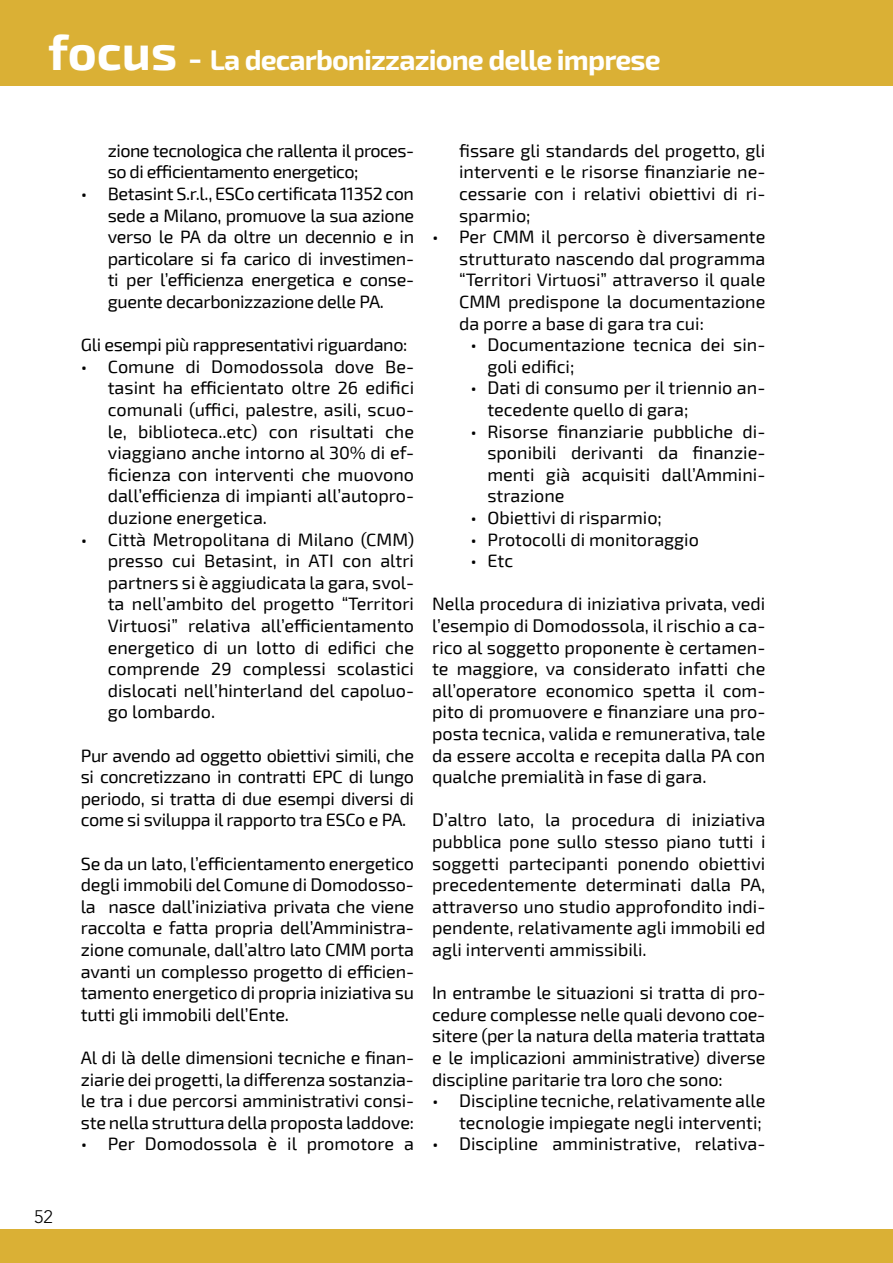
<style>
.page{position:relative;width:893px;height:1263px;background:#fff}
.page>*{position:absolute;margin:0;border:0;box-sizing:border-box;transform-origin:0 0}
.t1{font:700 28.5px "Exo 2";letter-spacing:-.03em;color:#fff}
.t2{font:18px/21.6px "Exo 2";color:#000;text-align:justify}
.t3{font:18px/21.6px "Exo 2";letter-spacing:-.03em;color:#000}
.t4{font:18px "Exo 2";letter-spacing:-.02em;color:#000}
.t5{font:300 18px "Avenir LT Std";color:#000}
.s1{font-size:49.5px}
.s2{font-size:34.5px}
</style>
<div class="page">
<div style="left:0;top:0;width:893px;height:86px;background:#dab035"></div>
<div style="left:0;top:1229px;width:893px;height:34px;background:#dab035"></div>
<h1 class="t1" style="left:48px;top:43px;width:614px"><span class="s1">focus</span> <span class="s2">-</span> La decarbonizzazione delle imprese</h1>
<p class="t5" style="left:34px;top:1206px;width:20px">52</p>
<p class="t3" style="left:108px;top:139px;width:308px">zione tecnologica che rallenta il proces&shy;so di efficientamento energetico;</p>
<p class="t2" style="left:108px;top:182px;width:308px;text-indent:-27px">• Betasint S.r.l., ESCo certificata 11352 con sede a Milano, promuove la sua azione verso le PA da oltre un decennio e in particolare si fa carico di investimen&shy;ti per l’efficienza energetica e conse&shy;guente decarbonizzazione delle PA.</p>
<p class="t4" style="left:81px;top:333px;width:328px">Gli esempi più rappresentativi riguardano:</p>
<p class="t2" style="left:108px;top:355px;width:308px;text-indent:-27px">• Comune di Domodossola dove Be&shy;tasint ha efficientato oltre 26 edifici comunali (uffici, palestre, asili, scuo&shy;le, biblioteca..etc) con risultati che viaggiano anche intorno al 30% di ef&shy;ficienza con interventi che muovono dall’efficienza di impianti all’autopro&shy;duzione energetica.</p>
<p class="t2" style="left:108px;top:528px;width:308px;text-indent:-27px">• Città Metropolitana di Milano (CMM) presso cui Betasint, in ATI con altri partners si è aggiudicata la gara, svol&shy;ta nell’ambito del progetto “Territori Virtuosi” relativa all’efficientamento energetico di un lotto di edifici che comprende 29 complessi scolastici dislocati nell’hinterland del capoluo&shy;go lombardo.</p>
<p class="t2" style="left:81px;top:744px;width:335px">Pur avendo ad oggetto obiettivi simili, che si concretizzano in contratti EPC di lungo periodo, si tratta di due esempi diversi di come si sviluppa il rapporto tra ESCo e PA.</p>
<p class="t2" style="left:81px;top:852px;width:335px">Se da un lato, l’efficientamento energetico degli immobili del Comune di Domodosso&shy;la nasce dall’iniziativa privata che viene raccolta e fatta propria dell’Amministra&shy;zione comunale, dall’altro lato CMM porta avanti un complesso progetto di efficien&shy;tamento energetico di propria iniziativa su tutti gli immobili dell’Ente.</p>
<p class="t2" style="left:81px;top:1046px;width:335px">Al di là delle dimensioni tecniche e finan&shy;ziarie dei progetti, la differenza sostanzia&shy;le tra i due percorsi amministrativi consi&shy;ste nella struttura della proposta laddove:</p>
<p class="t2" style="left:81px;top:1132px;width:335px">• Per Domodossola è il promotore a</p>
<p class="t2" style="left:459px;top:139px;width:308px">fissare gli standards del progetto, gli interventi e le risorse finanziarie ne&shy;cessarie con i relativi obiettivi di ri&shy;sparmio;</p>
<p class="t2" style="left:459px;top:225px;width:308px;text-indent:-27px">• Per CMM il percorso è diversamente strutturato nascendo dal programma “Territori Virtuosi” attraverso il quale CMM predispone la documentazione da porre a base di gara tra cui:</p>
<p class="t2" style="left:487px;top:333px;width:280px;text-indent:-17px">• Documentazione tecnica dei sin&shy;goli edifici;</p>
<p class="t2" style="left:487px;top:376px;width:279px;text-indent:-17px">• Dati di consumo per il triennio an&shy;tecedente quello di gara;</p>
<p class="t2" style="left:487px;top:420px;width:280px;text-indent:-17px">• Risorse finanziarie pubbliche di&shy;sponibili derivanti da finanzie&shy;menti già acquisiti dall’Ammini&shy;strazione</p>
<p class="t2" style="left:470px;top:506px;width:193px">• Obiettivi di risparmio;</p>
<p class="t2" style="left:470px;top:528px;width:230px">• Protocolli di monitoraggio</p>
<p class="t2" style="left:470px;top:549px;width:44px">• Etc</p>
<p class="t2" style="left:432px;top:592px;width:335px">Nella procedura di iniziativa privata, vedi l’esempio di Domodossola, il rischio a ca&shy;rico al soggetto proponente è certamen&shy;te maggiore, va considerato infatti che all’operatore economico spetta il com&shy;pito di promuovere e finanziare una pro&shy;posta tecnica, valida e remunerativa, tale da essere accolta e recepita dalla PA con qualche premialità in fase di gara.</p>
<p class="t2" style="left:432px;top:808px;width:335px">D’altro lato, la procedura di iniziativa pubblica pone sullo stesso piano tutti i soggetti partecipanti ponendo obiettivi precedentemente determinati dalla PA, attraverso uno studio approfondito indi&shy;pendente, relativamente agli immobili ed agli interventi ammissibili.</p>
<p class="t2" style="left:432px;top:981px;width:335px">In entrambe le situazioni si tratta di pro&shy;cedure complesse nelle quali devono coe&shy;sitere (per la natura della materia trattata e le implicazioni amministrative) diverse discipline paritarie tra loro che sono:</p>
<p class="t2" style="left:432px;top:1089px;width:335px;text-align:right">• Discipline tecniche, relativamente alle tecnologie impiegate negli interventi;</p>
<p class="t2" style="left:432px;top:1132px;width:335px">• Discipline amministrative, relativa-</p>
</div>
